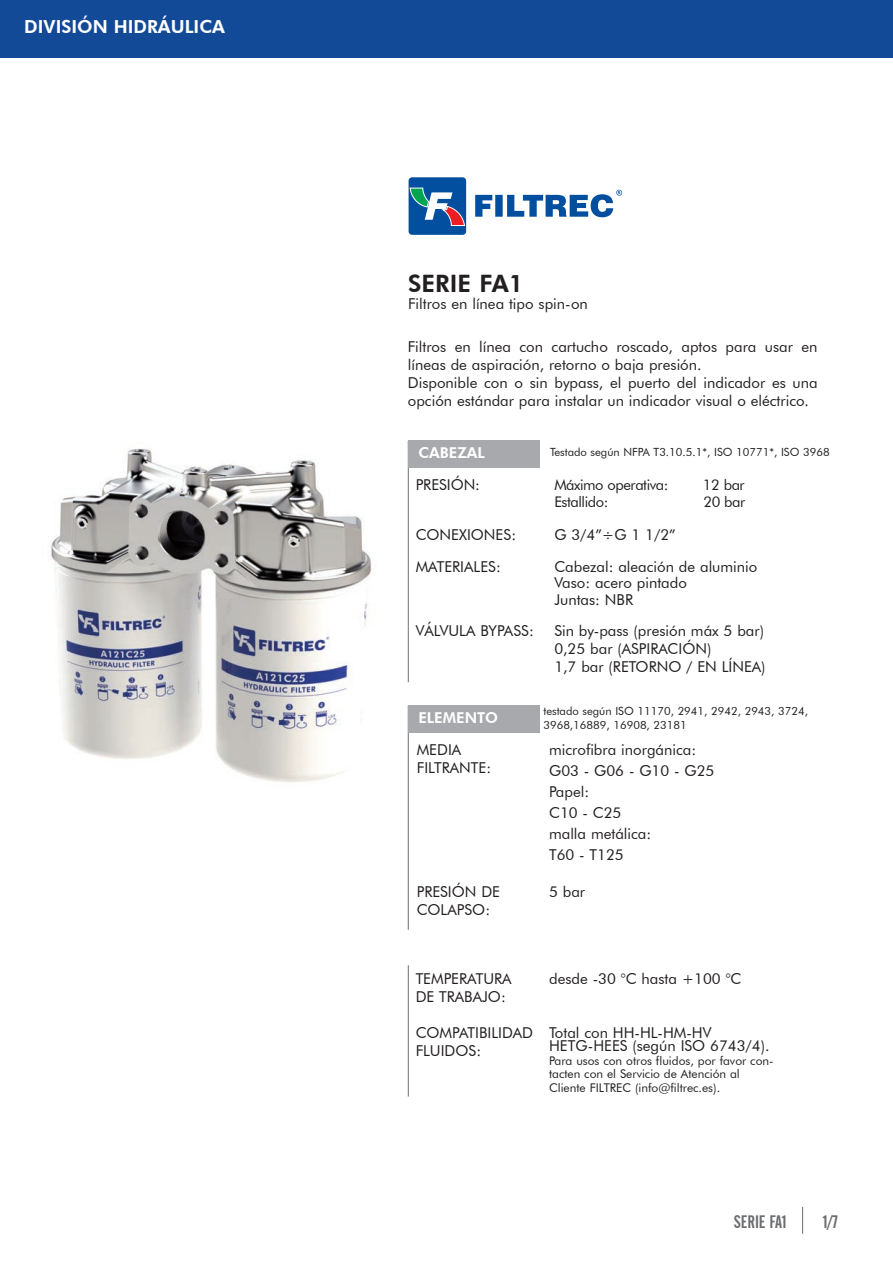
<style>
.page{position:relative;width:893px;height:1263px;background:#fff}
.page>*{position:absolute;margin:0;border:0;box-sizing:border-box;transform-origin:0 0}
.t1{font:800 24px "Futura BT";color:#231f20}
.t2{font:800 18px "Futura BT";color:#fff}
.t3{font:18px "Alternate Gothic 2 BT";color:#6c6d70}
.t4{font:15px/18px "Futura BT";color:#231f20}
.t5{font:800 15px "Futura BT";color:#fff}
.t6{font:14.7px "Futura BT";letter-spacing:-.03em;color:#231f20}
.t7{font:12px/13.5px "Futura BT";color:#231f20}
.t8{font:11.25px/13.5px "Futura BT";color:#231f20}
</style>
<div class="page">
<img style="left:51px;top:448px;width:321px;height:335px">
<svg style="left:409px;top:177px;width:57px;height:58px;background:#356ca2"></svg>
<svg style="left:475px;top:190px;width:147px;height:27px"></svg>
<div style="left:0;top:0;width:893px;height:57px;background:#134a98"></div>
<svg style="left:802px;top:1207px;width:1px;height:27px"></svg>
<hr style="left:408px;top:441px;width:1px;height:241px;background:#6c6d70">
<div style="left:408px;top:440px;width:132px;height:27px;background:#a8a9ad"></div>
<hr style="left:408px;top:706px;width:1px;height:224px;background:#6c6d70">
<div style="left:408px;top:706px;width:132px;height:27px;background:#a8a9ad"></div>
<hr style="left:408px;top:965px;width:1px;height:131px;background:#6c6d70">
<p class="t2" style="left:24px;top:16px;width:202px">DIVISIÓN HIDRÁULICA</p>
<h1 class="t1" style="left:408px;top:269px;width:117px">SERIE FA1</h1>
<p class="t4" style="left:408px;top:295px;width:181px">Filtros en línea tipo spin-on</p>
<p class="t4" style="left:408px;top:337px;width:411px">Filtros en línea con cartucho roscado, aptos para usar en líneas de aspiración, retorno o baja presión.<br>Disponible con o sin bypass, el puerto del indicador es una opción estándar para instalar un indicador visual o eléctrico.</p>
<p class="t5" style="left:418px;top:443px;width:68px">CABEZAL</p>
<p class="t8" style="left:550px;top:445px;width:281px">Testado según NFPA T3.10.5.1*, ISO 10771*, ISO 3968</p>
<p class="t4" style="left:416px;top:475px;width:66px">PRESIÓN:</p>
<p class="t6" style="left:554px;top:475px;width:116px">Máximo operativa:</p>
<p class="t6" style="left:703px;top:475px;width:43px">12 bar</p>
<p class="t6" style="left:554px;top:493px;width:56px">Estallido:</p>
<p class="t6" style="left:703px;top:493px;width:43px">20 bar</p>
<p class="t4" style="left:416px;top:525px;width:102px">CONEXIONES:</p>
<p class="t4" style="left:554px;top:525px;width:123px">G 3/4”÷G 1 1/2”</p>
<p class="t4" style="left:416px;top:557px;width:87px">MATERIALES:</p>
<p class="t4" style="left:554px;top:558px;width:205px;line-height:16.5px">Cabezal: aleación de aluminio<br>Vaso: acero pintado<br>Juntas: NBR</p>
<p class="t4" style="left:416px;top:622px;width:120px">VÁLVULA BYPASS:</p>
<p class="t4" style="left:554px;top:622px;width:213px">Sin by-pass (presión máx 5 bar)<br>0,25 bar (ASPIRACIÓN)<br>1,7 bar (RETORNO / EN LÍNEA)</p>
<p class="t5" style="left:418px;top:709px;width:81px">ELEMENTO</p>
<p class="t8" style="left:543px;top:704px;width:266px">testado según ISO 11170, 2941, 2942, 2943, 3724,<br>3968,16889, 16908, 23181</p>
<p class="t4" style="left:417px;top:741px;width:76px">MEDIA<br>FILTRANTE:</p>
<p class="t4" style="left:549px;top:739px;width:167px;line-height:21px">microfibra inorgánica:<br>G03 - G06 - G10 - G25<br>Papel:<br>C10 - C25<br>malla metálica:<br>T60 - T125</p>
<p class="t4" style="left:417px;top:882px;width:85px">PRESIÓN DE<br>COLAPSO:</p>
<p class="t4" style="left:549px;top:882px;width:38px">5 bar</p>
<p class="t4" style="left:416px;top:970px;width:97px">TEMPERATURA<br>DE TRABAJO:</p>
<p class="t4" style="left:549px;top:970px;width:194px">desde -30 °C hasta +100 °C</p>
<p class="t4" style="left:416px;top:1023px;width:119px">COMPATIBILIDAD<br>FLUIDOS:</p>
<p class="t4" style="left:549px;top:1025px;width:222px;line-height:13.5px">Total con HH-HL-HM-HV<br>HETG-HEES (según ISO 6743/4).</p>
<p class="t7" style="left:549px;top:1053px;width:226px">Para usos con otros fluidos, por favor con&shy;tacten con el Servicio de Atención al<br>Cliente FILTREC (info@filtrec.es).</p>
<p class="t3" style="left:734px;top:1212px;width:55px">SERIE FA1</p>
<p class="t3" style="left:823px;top:1212px;width:16px">1/7</p>
</div>
